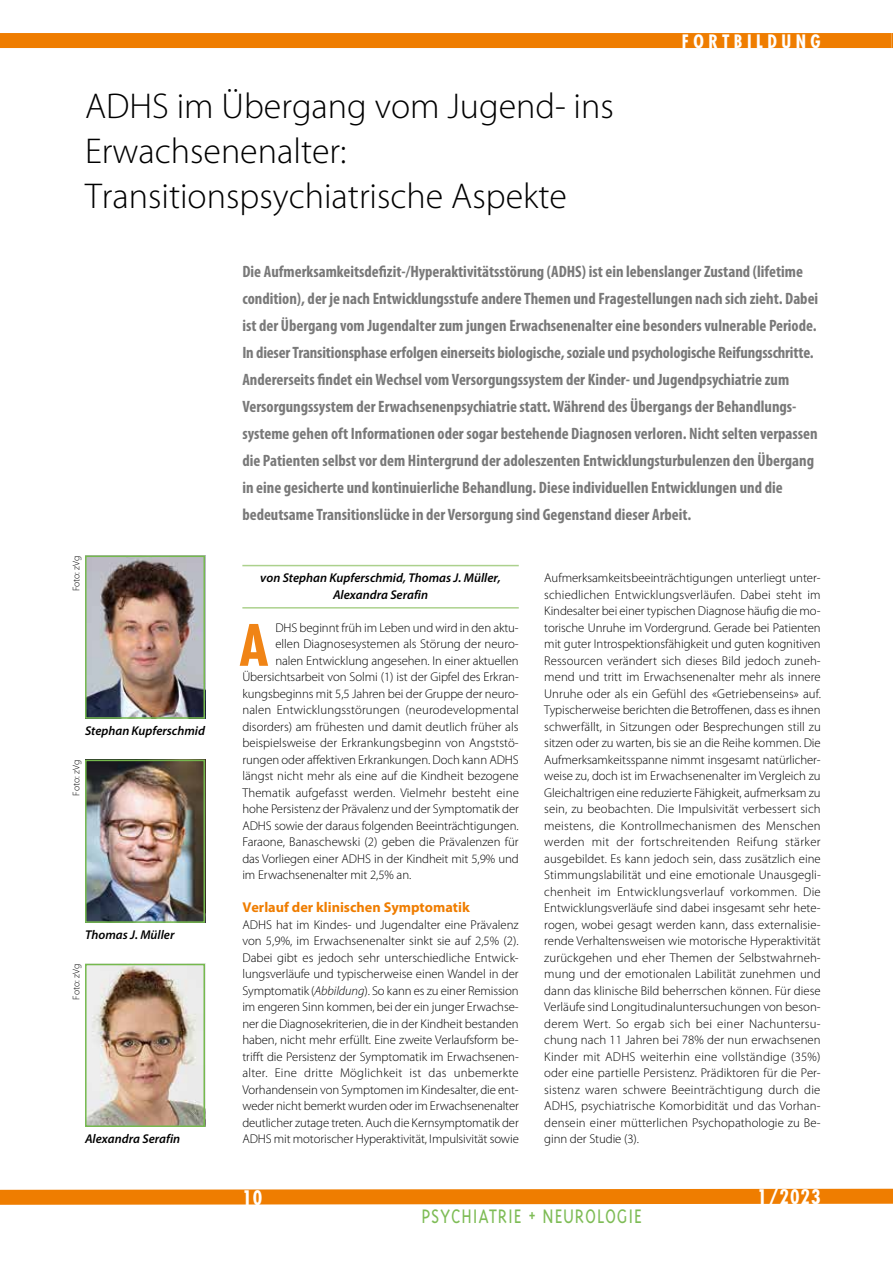
<style>
.page{position:relative;width:893px;height:1263px;background:#fff}
.page>*{position:absolute;margin:0;border:0;box-sizing:border-box;transform-origin:0 0}
.t1{font:700 condensed 55.5px "Futura";color:#f08416}
.t2{font:300 36px/45px "Myriad Pro";color:#000}
.t3{font:300 22.5px "Triplex";letter-spacing:.04em;color:#7ebc56;scale:.88 1}
.t4{font:700 condensed 19.5px "Futura";letter-spacing:.05em;color:#fff}
.t5{font:700 condensed 18px "Futura";letter-spacing:.25em;color:#fff}
.t6{font:700 condensed 16.5px/27px "Myriad Pro";color:#797979}
.t7{font:700 14.25px "Myriad Pro";color:#ef7d00}
.t8{font:300 12.75px/16.5px "Myriad Pro";letter-spacing:-.005em;color:#000;text-align:justify}
.t9{font:italic 600 12.75px/16.5px "Myriad Pro";color:#000;text-align:center}
.t10{font:300 9.75px "Myriad Pro";color:#000}
.s1{font-style:italic}
</style>
<div class="page">
<svg style="left:0;top:1188px;width:893px;height:17px;background:#f08c1d"></svg>
<svg style="left:891px;top:33px;width:2px;height:15px"></svg>
<hr style="left:242px;top:565px;width:277px;height:1px;background:#acd18d">
<hr style="left:242px;top:607px;width:277px;height:2px;background:#acd18d">
<div style="left:0;top:33px;width:891px;height:15px;background:#ef7d00"></div>
<img style="left:88px;top:558px;width:114px;height:158px">
<div style="left:85px;top:555px;width:120px;height:164px;border:2px solid #75b94e"></div>
<img style="left:88px;top:763px;width:114px;height:157px">
<div style="left:85px;top:760px;width:120px;height:163px;border:2px solid #75b94e"></div>
<img style="left:88px;top:967px;width:114px;height:157px">
<div style="left:85px;top:964px;width:120px;height:163px;border:2px solid #75b94e"></div>
<h2 class="t2" style="left:85px;top:84px;width:530px">ADHS im Übergang vom Jugend- ins<br>Erwachsenenalter:<br>Transitionspsychiatrische Aspekte</h2>
<h3 class="t5" style="left:682px;top:30px;width:140px">FORTBILDUNG</h3>
<p class="t10" style="left:71px;top:591px;width:37px;rotate:-90deg">Foto: zVg</p>
<p class="t9" style="left:85px;top:722px;width:122px">Stephan Kupferschmid</p>
<p class="t10" style="left:71px;top:795px;width:37px;rotate:-90deg">Foto: zVg</p>
<p class="t9" style="left:85px;top:927px;width:91px">Thomas J. Müller</p>
<p class="t10" style="left:71px;top:1000px;width:37px;rotate:-90deg">Foto: zVg</p>
<p class="t9" style="left:85px;top:1131px;width:97px">Alexandra Serafin</p>
<p class="t6" style="left:242px;top:258px;width:577px">Die Aufmerksamkeitsdefizit-/Hyperaktivitätsstörung (ADHS) ist ein lebenslanger Zustand (lifetime condition), der je nach Entwicklungsstufe andere Themen und Fragestellungen nach sich zieht. Dabei ist der Übergang vom Jugendalter zum jungen Erwachsenenalter eine besonders vulnerable Periode.<br>In dieser Transitionsphase erfolgen einerseits biologische, soziale und psychologische Reifungsschritte.<br>Andererseits findet ein Wechsel vom Versorgungssystem der Kinder- und Jugendpsychiatrie zum Versorgungssystem der Erwachsenenpsychiatrie statt. Während des Übergangs der Behandlungs&shy;systeme gehen oft Informationen oder sogar bestehende Diagnosen verloren. Nicht selten verpassen die Patienten selbst vor dem Hintergrund der adoleszenten Entwicklungsturbulenzen den Übergang in eine gesicherte und kontinuierliche Behandlung. Diese individuellen Entwicklungen und die bedeutsame Transitionslücke in der Versorgung sind Gegenstand dieser Arbeit.</p>
<p class="t9" style="left:260px;top:570px;width:242px">von Stephan Kupferschmid, Thomas J. Müller,<br>Alexandra Serafin</p>
<p class="t8" style="left:275px;top:619px;width:245px">DHS beginnt früh im Leben und wird in den aktu-</p>
<p class="t8" style="left:275px;top:636px;width:245px">ellen Diagnosesystemen als Störung der neuro-</p>
<p class="t8" style="left:275px;top:652px;width:245px">nalen Entwicklung angesehen. In einer aktuellen</p>
<p class="t8" style="left:242px;top:669px;width:278px">Übersichtsarbeit von Solmi (1) ist der Gipfel des Erkran-</p>
<p class="t8" style="left:242px;top:685px;width:278px">kungsbeginns mit 5,5 Jahren bei der Gruppe der neuro-</p>
<p class="t8" style="left:242px;top:702px;width:278px">nalen Entwicklungsstörungen (neurodevelopmental</p>
<p class="t8" style="left:242px;top:718px;width:278px">disorders) am frühesten und damit deutlich früher als</p>
<p class="t8" style="left:242px;top:735px;width:278px">beispielsweise der Erkrankungsbeginn von Angststö-</p>
<p class="t8" style="left:242px;top:751px;width:278px">rungen oder affektiven Erkrankungen. Doch kann ADHS</p>
<p class="t8" style="left:242px;top:768px;width:278px">längst nicht mehr als eine auf die Kindheit bezogene</p>
<p class="t8" style="left:242px;top:784px;width:278px">Thematik aufgefasst werden. Vielmehr besteht eine</p>
<p class="t8" style="left:242px;top:801px;width:278px">hohe Persistenz der Prävalenz und der Symptomatik der</p>
<p class="t8" style="left:242px;top:817px;width:278px">ADHS sowie der daraus folgenden Beeinträchtigungen.</p>
<p class="t8" style="left:242px;top:834px;width:278px">Faraone, Banaschewski (2) geben die Prävalenzen für</p>
<p class="t8" style="left:242px;top:850px;width:278px">das Vorliegen einer ADHS in der Kindheit mit 5,9% und</p>
<p class="t8" style="left:242px;top:867px;width:170px">im Erwachsenenalter mit 2,5% an.</p>
<p class="t7" style="left:242px;top:899px;width:229px">Verlauf der klinischen Symptomatik</p>
<p class="t8" style="left:242px;top:916px;width:278px">ADHS hat im Kindes- und Jugendalter eine Prävalenz von 5,9%, im Erwachsenenalter sinkt sie auf 2,5% (2).<br>Dabei gibt es jedoch sehr unterschiedliche Entwick&shy;lungsverläufe und typischerweise einen Wandel in der Symptomatik (<span class="s1">Abbildung</span>). So kann es zu einer Remission im engeren Sinn kommen, bei der ein junger Erwachse&shy;ner die Diagnosekriterien, die in der Kindheit bestanden haben, nicht mehr erfüllt. Eine zweite Verlaufsform be&shy;trifft die Persistenz der Symptomatik im Erwachsenen&shy;alter. Eine dritte Möglichkeit ist das unbemerkte Vorhandensein von Symptomen im Kindesalter, die ent&shy;weder nicht bemerkt wurden oder im Erwachsenenalter deutlicher zutage treten. Auch die Kernsymptomatik der ADHS mit motorischer Hyperaktivität, Impulsivität sowie</p>
<h1 class="t1" style="left:239px;top:609px;width:31px">A</h1>
<p class="t8" style="left:544px;top:570px;width:278px">Aufmerksamkeitsbeeinträchtigungen unterliegt unter&shy;schiedlichen Entwicklungsverläufen. Dabei steht im Kindesalter bei einer typischen Diagnose häufig die mo&shy;torische Unruhe im Vordergrund. Gerade bei Patienten mit guter Introspektionsfähigkeit und guten kognitiven Ressourcen verändert sich dieses Bild jedoch zuneh&shy;mend und tritt im Erwachsenenalter mehr als innere Unruhe oder als ein Gefühl des «Getriebenseins» auf.<br>Typischerweise berichten die Betroffenen, dass es ihnen schwerfällt, in Sitzungen oder Besprechungen still zu sitzen oder zu warten, bis sie an die Reihe kommen. Die Aufmerksamkeitsspanne nimmt insgesamt natürlicher&shy;weise zu, doch ist im Erwachsenenalter im Vergleich zu Gleichaltrigen eine reduzierte Fähigkeit, aufmerksam zu sein, zu beobachten. Die Impulsivität verbessert sich meistens, die Kontrollmechanismen des Menschen werden mit der fortschreitenden Reifung stärker ausgebildet. Es kann jedoch sein, dass zusätzlich eine Stimmungslabilität und eine emotionale Unausgegli&shy;chenheit im Entwicklungsverlauf vorkommen. Die Entwicklungsverläufe sind dabei insgesamt sehr hete&shy;rogen, wobei gesagt werden kann, dass externalisie&shy;rende Verhaltensweisen wie motorische Hyperaktivität zurückgehen und eher Themen der Selbstwahrneh&shy;mung und der emotionalen Labilität zunehmen und dann das klinische Bild beherrschen können. Für diese Verläufe sind Longitudinaluntersuchungen von beson&shy;derem Wert. So ergab sich bei einer Nachuntersu&shy;chung nach 11 Jahren bei 78% der nun erwachsenen Kinder mit ADHS weiterhin eine vollständige (35%) oder eine partielle Persistenz. Prädiktoren für die Per&shy;sistenz waren schwere Beeinträchtigung durch die ADHS, psychiatrische Komorbidität und das Vorhan&shy;densein einer mütterlichen Psychopathologie zu Be&shy;ginn der Studie (3).</p>
<h3 class="t4" style="left:242px;top:1185px;width:22px">10</h3>
<h3 class="t4" style="left:757px;top:1184px;width:65px">1/2023</h3>
<h3 class="t3" style="left:421px;top:1203px;width:252px">PSYCHIATRIE + NEUROLOGIE</h3>
</div>
